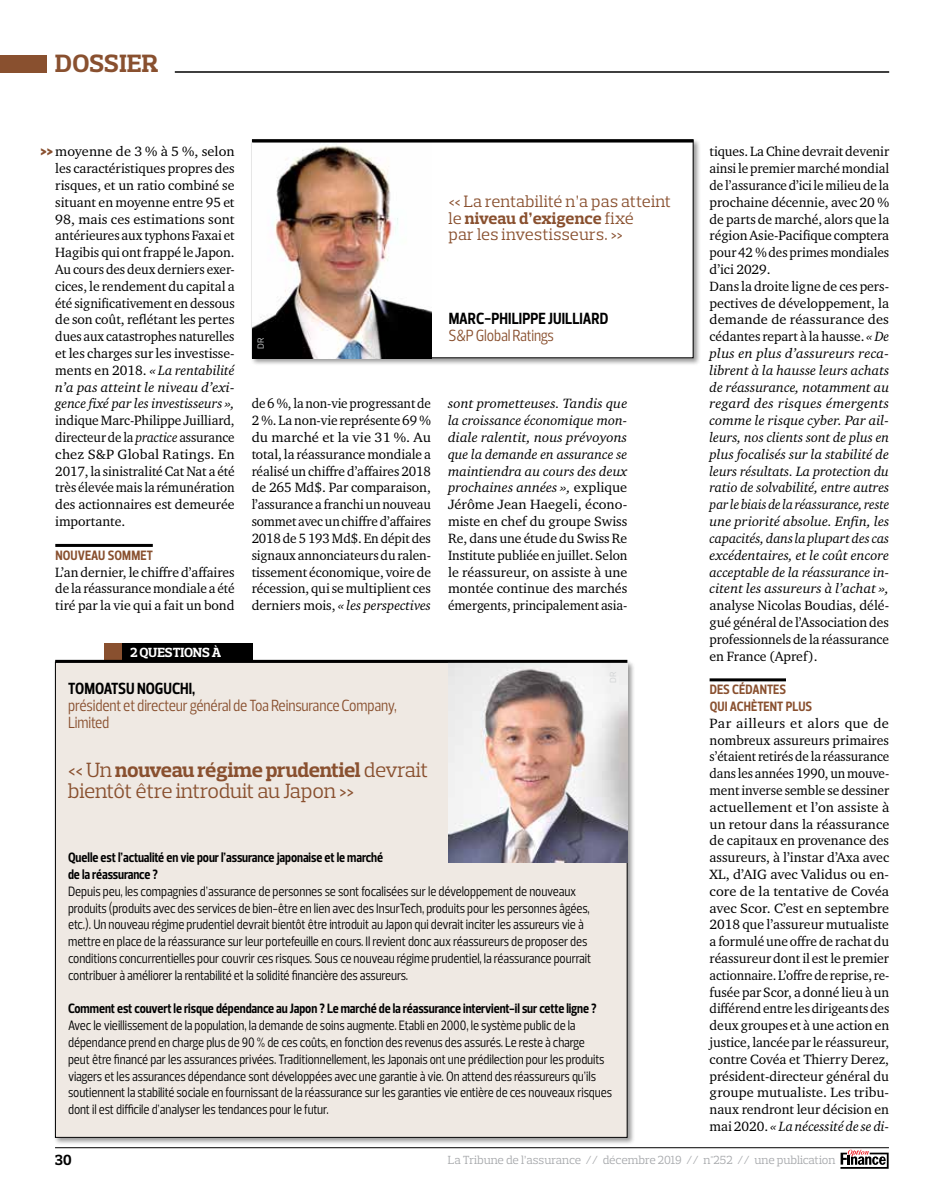
<style>
.page{position:relative;width:936px;height:1191px;background:#fff}
.page>*{position:absolute;margin:0;border:0;box-sizing:border-box;transform-origin:0 0}
.t1{font:700 25.5px "Prelo Slab";letter-spacing:.015em;color:#89502f}
.t2{font:21px/21px "Prelo Slab";letter-spacing:-.02em;color:#89502f}
.t3{font:16.8px/16.8px "Prelo Slab";letter-spacing:.015em;color:#89502f}
.t4{font:16.5px/16.8px "Prelo Condensed";letter-spacing:-.01em;color:#89502f}
.t5{font:700 16.5px "Prelo Condensed";color:#000}
.t6{font:700 15px "Prelo Slab";color:#000}
.t7{font:13.8px/16.8px "Prelo Condensed";letter-spacing:-.005em;color:#000}
.t8{font:13.8px/16.8px "Charter ITC Std";letter-spacing:-.005em;color:#000;text-align:justify;scale:1.04 1}
.t9{font:italic 13.8px/16.8px "Charter ITC Std";color:#000}
.t10{font:13.8px/16.8px "Charter ITC Std";letter-spacing:-.005em;color:#000;text-align:justify;scale:1.05 1}
.t11{font:13.8px/16.8px "Charter ITC Std";letter-spacing:-.005em;color:#000;text-align:justify}
.t12{font:13.8px/16.8px "Charter ITC Std";letter-spacing:-.005em;color:#000;text-align:justify;scale:.95 1}
.t13{font:700 13.8px/16.8px "Prelo Condensed";letter-spacing:-.005em;color:#000}
.t14{font:700 13.8px/16.8px "Prelo Condensed";letter-spacing:.005em;color:#89502f}
.t15{font:700 13.5px "Prelo Slab";letter-spacing:-.005em;color:#fff}
.t16{font:12px "Prelo Slab";letter-spacing:-.01em;color:#a7a9ac}
.t17{font:9px "Prelo";color:#d1d3d4}
.s1{font-family:"Prelo";font-weight:700;font-stretch:expanded;font-size:16.8px;color:#89502f}
.s2{font-style:italic}
.s3{font-weight:700}
.s4{font-style:normal}
</style>
<div class="page">
<hr style="left:55px;top:1147px;width:833px;height:1px;background:#000">
<div style="left:0;top:55px;width:47px;height:17px;background:#89502f"></div>
<hr style="left:175px;top:71px;width:714px;height:2px;background:#000">
<div style="left:839px;top:1149px;width:57px;height:25px;background:linear-gradient(to right,#fff,#fff)"></div>
<svg style="left:840px;top:1149px;width:48px;height:19px"></svg>
<hr style="left:55px;top:544px;width:98px;height:3px;background:#000">
<div style="left:53px;top:660px;width:582px;height:485px;background:#000;opacity:.4"></div>
<div style="left:55px;top:662px;width:572px;height:475px;background:#efe9e3"></div>
<img style="left:448px;top:663px;width:179px;height:199px">
<div style="left:122px;top:643px;width:131px;height:17px;background:#000"></div>
<div style="left:105px;top:643px;width:17px;height:17px;background:#89502f"></div>
<hr style="left:709px;top:678px;width:77px;height:3px;background:#000">
<div style="left:250px;top:138px;width:451px;height:227px;background:#000;opacity:.4"></div>
<div style="left:252px;top:140px;width:441px;height:218px;background:#fff"></div>
<img style="left:252px;top:142px;width:179px;height:216px">
<hr style="left:252px;top:139px;width:441px;height:3px;background:#000">
<hr style="left:55px;top:660px;width:572px;height:3px;background:#000">
<h1 class="t1" style="left:55px;top:48px;width:105px">DOSSIER</h1>
<p class="t8" style="left:55px;top:143px;width:174px;text-indent:-15px"><span class="s1">&gt;&gt;</span> moyenne de 3 % à 5 %, selon les caractéristiques propres des risques, et un ratio combiné se situant en moyenne entre 95 et 98, mais ces estimations sont antérieures aux typhons Faxai et Hagibis qui ont frappé le Japon.<br>Au cours des deux derniers exer&shy;cices, le rendement du capital a été significativement en dessous de son coût, reflétant les pertes dues aux catastrophes naturelles et les charges sur les investisse&shy;ments en 2018. <span class="s2">« La rentabilité n’a pas atteint le niveau d’exi&shy;gence fixé par les investisseurs »,</span></p>
<p class="t11" style="left:55px;top:412px;width:181px">indique Marc-Philippe Juilliard, directeur de la <span class="s2">practice</span> assurance chez S&amp;P Global Ratings. En 2017, la sinistralité Cat Nat a été très élevée mais la rémunération des actionnaires est demeurée importante.</p>
<p class="t14" style="left:55px;top:547px;width:99px">NOUVEAU SOMMET</p>
<p class="t11" style="left:55px;top:563px;width:181px">L’an dernier, le chiffre d’affaires de la réassurance mondiale a été tiré par la vie qui a fait un bond</p>
<p class="t15" style="left:130px;top:643px;width:92px">2 QUESTIONS À</p>
<p class="t5" style="left:68px;top:678px;width:129px">TOMOATSU NOGUCHI,</p>
<p class="t17" style="left:255px;top:349px;width:13px;rotate:-90deg">DR</p>
<p class="t12" style="left:252px;top:395px;width:190px">de 6 %, la non-vie progressant de 2 %. La non-vie représente 69 % du marché et la vie 31 %. Au total, la réassurance mondiale a réalisé un chiffre d’affaires 2018 de 265 Md$. Par comparaison, l’assurance a franchi un nouveau sommet avec un chiffre d’affaires 2018 de 5 193 Md$. En dépit des signaux annonciateurs du ralen&shy;tissement économique, voire de récession, qui se multiplient ces derniers mois, <span class="s2">« les perspectives</span></p>
<p class="t4" style="left:68px;top:697px;width:330px">président et directeur général de Toa Reinsurance Company,<br>Limited</p>
<h2 class="t2" style="left:68px;top:759px;width:362px">« Un <span class="s3">nouveau régime prudentiel</span> devrait bientôt être introduit au Japon »</h2>
<p class="t3" style="left:448px;top:193px;width:224px">« La rentabilité n’a pas atteint le <span class="s3">niveau d’exigence</span> fixé<br>par les investisseurs. »</p>
<p class="t5" style="left:448px;top:309px;width:161px">MARC-PHILIPPE JUILLIARD</p>
<p class="t4" style="left:448px;top:327px;width:107px">S&amp;P Global Ratings</p>
<p class="t8" style="left:448px;top:395px;width:174px"><span class="s2">sont prometteuses. Tandis que la croissance économique mon&shy;diale ralentit, nous prévoyons que la demande en assurance se maintiendra au cours des deux prochaines années »,</span> explique Jérôme Jean Haegeli, écono&shy;miste en chef du groupe Swiss Re, dans une étude du Swiss Re Institute publiée en juillet. Selon le réassureur, on assiste à une montée continue des marchés émergents, principalement asia-</p>
<p class="t17" style="left:607px;top:682px;width:13px;rotate:-90deg">DR</p>
<p class="t13" style="left:68px;top:849px;width:316px">Quelle est l’actualité en vie pour l’assurance japonaise et le marché de la réassurance ?</p>
<p class="t7" style="left:68px;top:883px;width:524px">Depuis peu, les compagnies d’assurance de personnes se sont focalisées sur le développement de nouveaux produits (produits avec des services de bien-être en lien avec des InsurTech, produits pour les personnes âgées, etc.). Un nouveau régime prudentiel devrait bientôt être introduit au Japon qui devrait inciter les assureurs vie à mettre en place de la réassurance sur leur portefeuille en cours. Il revient donc aux réassureurs de proposer des conditions concurrentielles pour couvrir ces risques. Sous ce nouveau régime prudentiel, la réassurance pourrait contribuer à améliorer la rentabilité et la solidité financière des assureurs.</p>
<p class="t13" style="left:68px;top:1000px;width:530px">Comment est couvert le risque dépendance au Japon ? Le marché de la réassurance intervient-il sur cette ligne ?</p>
<p class="t7" style="left:68px;top:1017px;width:545px">Avec le vieillissement de la population, la demande de soins augmente. Etabli en 2000, le système public de la dépendance prend en charge plus de 90 % de ces coûts, en fonction des revenus des assurés. Le reste à charge<br>peut être financé par les assurances privées. Traditionnellement, les Japonais ont une prédilection pour les produits viagers et les assurances dépendance sont développées avec une garantie à vie. On attend des réassureurs qu’ils soutiennent la stabilité sociale en fournissant de la réassurance sur les garanties vie entière de ces nouveaux risques dont il est difficile d’analyser les tendances pour le futur.</p>
<p class="t9" style="left:709px;top:143px;width:181px"><span class="s4">tiques. La Chine devrait devenir ainsi le premier marché mondial de l’assurance d’ici le milieu de la prochaine décennie, avec 20 % de parts de marché, alors que la région Asie-Pacifique comptera pour 42 % des primes mondiales d’ici 2029.<br>Dans la droite ligne de ces pers&shy;pectives de développement, la demande de réassurance des cédantes repart à la hausse.</span> « De plus en plus d’assureurs reca&shy;librent à la hausse leurs achats de réassurance, notamment au regard des risques émergents comme le risque cyber. Par ail&shy;leurs, nos clients sont de plus en plus focalisés sur la stabilité de leurs résultats. La protection du ratio de solvabilité, entre autres par le biais de la réassurance, reste une priorité absolue. Enfin, les capacités, dans la plupart des cas excédentaires, et le coût encore acceptable de la réassurance in&shy;citent les assureurs à l’achat »,</p>
<p class="t11" style="left:709px;top:597px;width:181px">analyse Nicolas Boudias, délé&shy;gué général de l’Association des professionnels de la réassurance en France (Apref).</p>
<p class="t14" style="left:709px;top:681px;width:104px">DES CÉDANTES<br>QUI ACHÈTENT PLUS</p>
<p class="t10" style="left:709px;top:714px;width:173px">Par ailleurs et alors que de nombreux assureurs primaires s’étaient retirés de la réassurance dans les années 1990, un mouve&shy;ment inverse semble se dessiner actuellement et l’on assiste à un retour dans la réassurance de capitaux en provenance des assureurs, à l’instar d’Axa avec XL, d’AIG avec Validus ou en&shy;core de la tentative de Covéa avec Scor. C’est en septembre 2018 que l’assureur mutualiste a formulé une offre de rachat du réassureur dont il est le premier actionnaire. L’offre de reprise, re&shy;fusée par Scor, a donné lieu à un différend entre les dirigeants des deux groupes et à une action en justice, lancée par le réassureur, contre Covéa et Thierry Derez, président-directeur général du groupe mutualiste. Les tribu&shy;naux rendront leur décision en mai 2020. <span class="s2">« La nécessité de se di-</span></p>
<p class="t6" style="left:55px;top:1150px;width:18px">30</p>
<p class="t16" style="left:448px;top:1153px;width:389px">La Tribune de l’assurance // décembre 2019 // n°252 // une publication</p>
</div>
